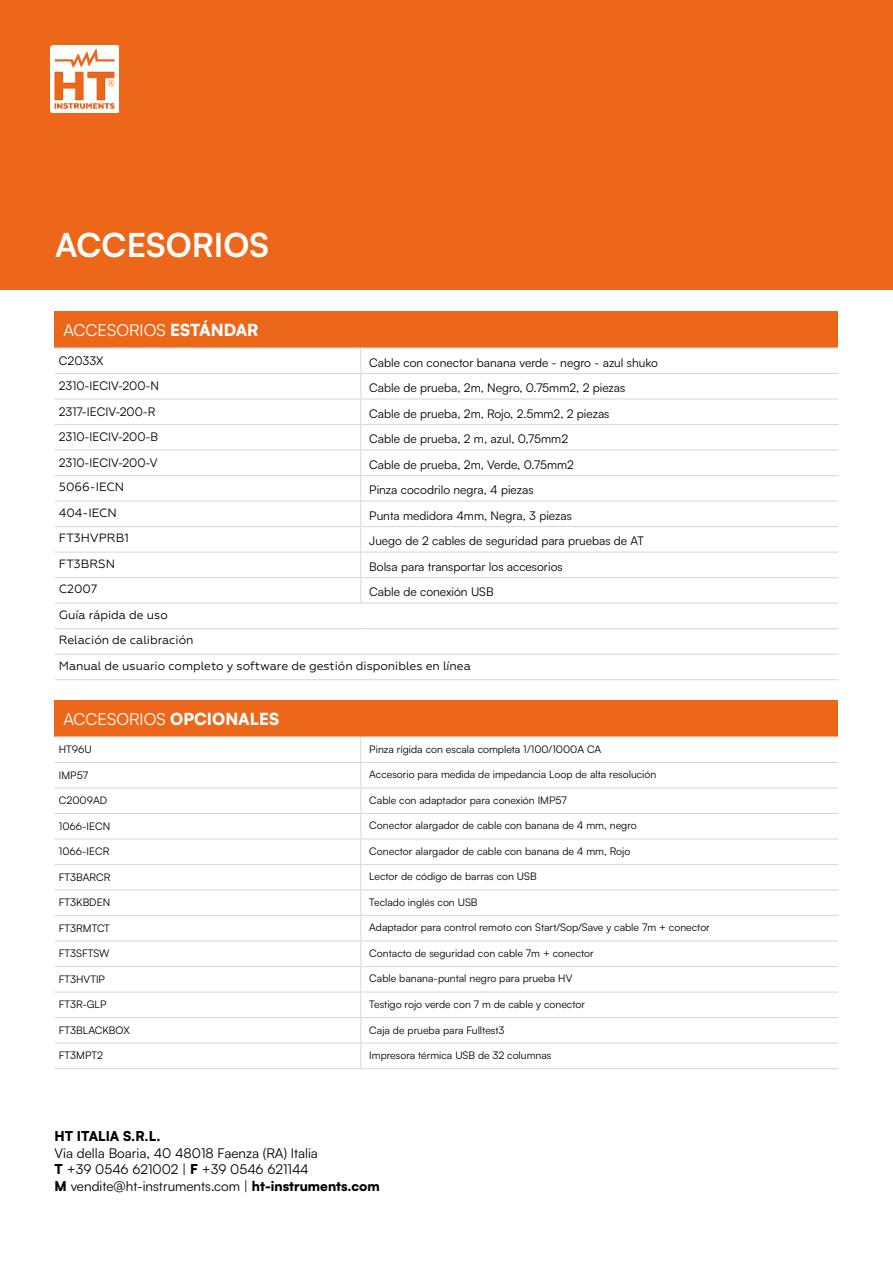
<style>
.page{position:relative;width:893px;height:1263px;background:#fff}
.page>*{position:absolute;margin:0;border:0;box-sizing:border-box;transform-origin:0 0}
.t1{font:700 33px "Satoshi";color:#fff}
.titolo_voce{font:16.5px "Satoshi";color:#fff}
.t2{font:13.5px "Satoshi";color:#000}
.t3{font:900 13.5px "Satoshi";color:#000}
.titolo_voce-2{font:12px "Satoshi";color:#000}
.titolo_voce-3{font:12px "Geometria";color:#000}
.titolo_voce-4{font:10.5px "Satoshi";color:#000}
.s1{font-weight:900}
</style>
<div class="page">
<div style="left:55px;top:311px;width:783px;height:37px;background:#ec671a"></div>
<hr style="left:361px;top:347px;width:477px;height:1px;background:#dadada">
<hr style="left:361px;top:373px;width:477px;height:1px;background:#dadada">
<hr style="left:361px;top:398px;width:477px;height:2px;background:#dadada">
<hr style="left:361px;top:424px;width:477px;height:1px;background:#dadada">
<hr style="left:361px;top:449px;width:477px;height:2px;background:#dadada">
<hr style="left:361px;top:475px;width:477px;height:1px;background:#dadada">
<hr style="left:361px;top:500px;width:477px;height:2px;background:#dadada">
<hr style="left:361px;top:526px;width:477px;height:1px;background:#dadada">
<hr style="left:361px;top:551px;width:477px;height:2px;background:#dadada">
<hr style="left:361px;top:577px;width:477px;height:1px;background:#dadada">
<hr style="left:55px;top:347px;width:306px;height:1px;background:#dadada">
<hr style="left:55px;top:373px;width:306px;height:1px;background:#dadada">
<hr style="left:55px;top:398px;width:306px;height:2px;background:#dadada">
<hr style="left:55px;top:424px;width:306px;height:1px;background:#dadada">
<hr style="left:55px;top:449px;width:306px;height:2px;background:#dadada">
<svg style="left:360px;top:348px;width:1px;height:254px"></svg>
<hr style="left:55px;top:475px;width:306px;height:1px;background:#dadada">
<hr style="left:55px;top:500px;width:306px;height:2px;background:#dadada">
<hr style="left:55px;top:526px;width:306px;height:1px;background:#dadada">
<hr style="left:55px;top:551px;width:306px;height:2px;background:#dadada">
<hr style="left:55px;top:577px;width:306px;height:1px;background:#dadada">
<hr style="left:55px;top:602px;width:306px;height:2px;background:#dadada">
<hr style="left:361px;top:602px;width:477px;height:2px;background:#dadada">
<hr style="left:55px;top:628px;width:306px;height:1px;background:#dadada">
<hr style="left:361px;top:628px;width:477px;height:1px;background:#dadada">
<hr style="left:55px;top:654px;width:306px;height:1px;background:#dadada">
<hr style="left:361px;top:654px;width:477px;height:1px;background:#dadada">
<hr style="left:55px;top:679px;width:306px;height:1px;background:#dadada">
<hr style="left:361px;top:679px;width:477px;height:1px;background:#dadada">
<div style="left:0;top:0;width:893px;height:289px;background:#ec671a"></div>
<div style="left:55px;top:700px;width:783px;height:37px;background:#ec671a"></div>
<hr style="left:361px;top:787px;width:477px;height:1px;background:#dadada">
<hr style="left:361px;top:813px;width:477px;height:1px;background:#dadada">
<hr style="left:361px;top:889px;width:477px;height:1px;background:#dadada">
<hr style="left:361px;top:915px;width:477px;height:1px;background:#dadada">
<hr style="left:361px;top:940px;width:477px;height:1px;background:#dadada">
<hr style="left:361px;top:1017px;width:477px;height:1px;background:#dadada">
<hr style="left:361px;top:1042px;width:477px;height:2px;background:#dadada">
<hr style="left:361px;top:1068px;width:477px;height:1px;background:#dadada">
<hr style="left:55px;top:787px;width:306px;height:1px;background:#dadada">
<hr style="left:55px;top:813px;width:306px;height:1px;background:#dadada">
<hr style="left:55px;top:838px;width:306px;height:1px;background:#dadada">
<hr style="left:55px;top:864px;width:306px;height:1px;background:#dadada">
<hr style="left:55px;top:889px;width:306px;height:1px;background:#dadada">
<hr style="left:55px;top:915px;width:306px;height:1px;background:#dadada">
<hr style="left:55px;top:940px;width:306px;height:1px;background:#dadada">
<hr style="left:55px;top:966px;width:306px;height:1px;background:#dadada">
<hr style="left:55px;top:991px;width:306px;height:1px;background:#dadada">
<hr style="left:55px;top:1017px;width:306px;height:1px;background:#dadada">
<hr style="left:55px;top:1042px;width:306px;height:2px;background:#dadada">
<hr style="left:55px;top:1068px;width:306px;height:1px;background:#dadada">
<hr style="left:55px;top:762px;width:306px;height:1px;background:#dadada">
<hr style="left:361px;top:762px;width:477px;height:1px;background:#dadada">
<hr style="left:361px;top:864px;width:477px;height:1px;background:#dadada">
<svg style="left:360px;top:737px;width:1px;height:331px"></svg>
<hr style="left:361px;top:991px;width:477px;height:1px;background:#dadada">
<hr style="left:55px;top:736px;width:306px;height:1px;background:#dadada">
<hr style="left:361px;top:736px;width:477px;height:1px;background:#dadada">
<hr style="left:361px;top:838px;width:477px;height:1px;background:#dadada">
<hr style="left:361px;top:966px;width:477px;height:1px;background:#dadada">
<img style="left:51px;top:45px;width:68px;height:68px">
<p class="t1" style="left:55px;top:221px;width:215px">ACCESORIOS</p>
<p class="titolo_voce" style="left:63px;top:319px;width:197px">ACCESORIOS <span class="s1">ESTÁNDAR</span></p>
<p class="titolo_voce-2" style="left:59px;top:353px;width:46px">C2033X</p>
<p class="titolo_voce-2" style="left:369px;top:354px;width:290px">Cable con conector banana verde - negro - azul shuko</p>
<p class="titolo_voce-2" style="left:59px;top:378px;width:102px">2310-IECIV-200-N</p>
<p class="titolo_voce-2" style="left:369px;top:380px;width:258px">Cable de prueba, 2m, Negro, 0.75mm2, 2 piezas</p>
<p class="titolo_voce-2" style="left:59px;top:404px;width:98px">2317-IECIV-200-R</p>
<p class="titolo_voce-2" style="left:369px;top:405px;width:242px">Cable de prueba, 2m, Rojo, 2.5mm2, 2 piezas</p>
<p class="titolo_voce-2" style="left:59px;top:429px;width:101px">2310-IECIV-200-B</p>
<p class="titolo_voce-2" style="left:369px;top:431px;width:200px">Cable de prueba, 2 m, azul, 0,75mm2</p>
<p class="titolo_voce-2" style="left:59px;top:455px;width:100px">2310-IECIV-200-V</p>
<p class="titolo_voce-2" style="left:369px;top:456px;width:206px">Cable de prueba, 2m, Verde, 0.75mm2</p>
<p class="titolo_voce-3" style="left:59px;top:480px;width:67px">5066-IECN</p>
<p class="titolo_voce-2" style="left:369px;top:482px;width:166px">Pinza cocodrilo negra, 4 piezas</p>
<p class="titolo_voce-3" style="left:59px;top:505px;width:59px">404-IECN</p>
<p class="titolo_voce-2" style="left:369px;top:508px;width:204px">Punta medidora 4mm, Negra, 3 piezas</p>
<p class="titolo_voce-3" style="left:59px;top:531px;width:72px">FT3HVPRB1</p>
<p class="titolo_voce-2" style="left:369px;top:533px;width:276px">Juego de 2 cables de seguridad para pruebas de AT</p>
<p class="titolo_voce-3" style="left:59px;top:556px;width:58px">FT3BRSN</p>
<p class="titolo_voce-2" style="left:369px;top:559px;width:195px">Bolsa para transportar los accesorios</p>
<p class="titolo_voce-3" style="left:59px;top:582px;width:40px">C2007</p>
<p class="titolo_voce-2" style="left:369px;top:584px;width:126px">Cable de conexión USB</p>
<p class="titolo_voce-3" style="left:59px;top:608px;width:110px">Guía rápida de uso</p>
<p class="titolo_voce-3" style="left:59px;top:633px;width:136px">Relación de calibración</p>
<p class="titolo_voce-3" style="left:59px;top:659px;width:413px">Manual de usuario completo y software de gestión disponibles en línea</p>
<p class="titolo_voce" style="left:63px;top:708px;width:217px">ACCESORIOS <span class="s1">OPCIONALES</span></p>
<p class="titolo_voce-4" style="left:59px;top:742px;width:34px">HT96U</p>
<p class="titolo_voce-4" style="left:369px;top:742px;width:233px">Pinza rígida con escala completa 1/100/1000A CA</p>
<p class="titolo_voce-4" style="left:59px;top:768px;width:31px">IMP57</p>
<p class="titolo_voce-4" style="left:369px;top:767px;width:288px">Accesorio para medida de impedancia Loop de alta resolución</p>
<p class="titolo_voce-4" style="left:59px;top:793px;width:50px">C2009AD</p>
<p class="titolo_voce-4" style="left:369px;top:793px;width:199px">Cable con adaptador para conexión IMP57</p>
<p class="titolo_voce-4" style="left:59px;top:819px;width:53px">1066-IECN</p>
<p class="titolo_voce-4" style="left:369px;top:819px;width:269px">Conector alargador de cable con banana de 4 mm, negro</p>
<p class="titolo_voce-4" style="left:59px;top:844px;width:52px">1066-IECR</p>
<p class="titolo_voce-4" style="left:369px;top:844px;width:262px">Conector alargador de cable con banana de 4 mm, Rojo</p>
<p class="titolo_voce-4" style="left:59px;top:870px;width:53px">FT3BARCR</p>
<p class="titolo_voce-4" style="left:369px;top:870px;width:169px">Lector de código de barras con USB</p>
<p class="titolo_voce-4" style="left:59px;top:895px;width:53px">FT3KBDEN</p>
<p class="titolo_voce-4" style="left:369px;top:895px;width:110px">Teclado inglés con USB</p>
<p class="titolo_voce-4" style="left:59px;top:921px;width:53px">FT3RMTCT</p>
<p class="titolo_voce-4" style="left:369px;top:921px;width:342px">Adaptador para control remoto con Start/Sop/Save y cable 7m + conector</p>
<p class="titolo_voce-4" style="left:59px;top:946px;width:52px">FT3SFTSW</p>
<p class="titolo_voce-4" style="left:369px;top:946px;width:226px">Contacto de seguridad con cable 7m + conector</p>
<p class="titolo_voce-4" style="left:59px;top:972px;width:48px">FT3HVTIP</p>
<p class="titolo_voce-4" style="left:369px;top:972px;width:205px">Cable banana-puntal negro para prueba HV</p>
<p class="titolo_voce-4" style="left:59px;top:997px;width:49px">FT3R-GLP</p>
<p class="titolo_voce-4" style="left:369px;top:997px;width:217px">Testigo rojo verde con 7 m de cable y conector</p>
<p class="titolo_voce-4" style="left:59px;top:1023px;width:72px">FT3BLACKBOX</p>
<p class="titolo_voce-4" style="left:369px;top:1023px;width:137px">Caja de prueba para Fulltest3</p>
<p class="titolo_voce-4" style="left:59px;top:1048px;width:46px">FT3MPT2</p>
<p class="titolo_voce-4" style="left:369px;top:1048px;width:184px">Impresora térmica USB de 32 columnas</p>
<p class="t3" style="left:55px;top:1126px;width:108px">HT ITALIA S.R.L.</p>
<p class="t2" style="left:55px;top:1144px;width:265px">Via della Boaria, 40 48018 Faenza (RA) Italia</p>
<p class="t2" style="left:55px;top:1160px;width:256px"><span class="s1">T</span> +39 0546 621002 | <span class="s1">F</span> +39 0546 621144</p>
<p class="t2" style="left:55px;top:1177px;width:326px"><span class="s1">M</span> vendite@ht-instruments.com | <span class="s1">ht-instruments.com</span></p>
</div>
